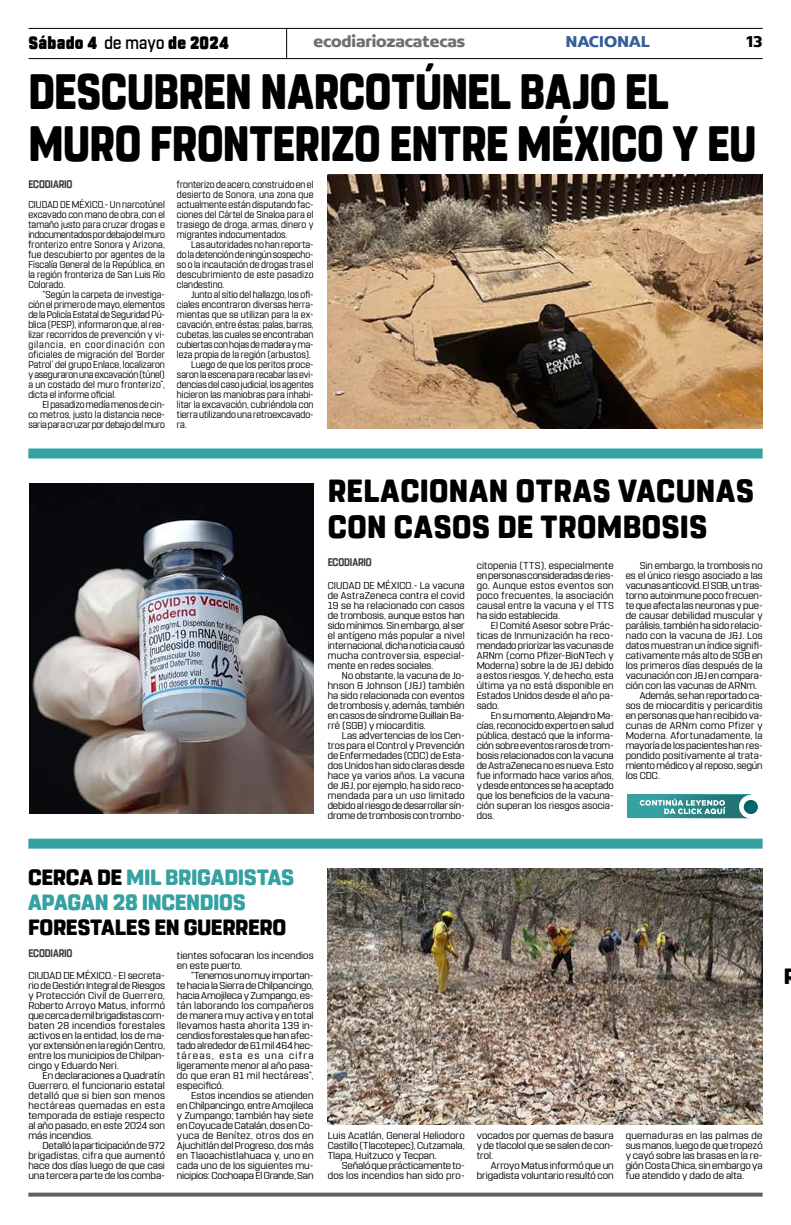
<style>
.page{position:relative;width:791px;height:1225px;background:#fff}
.page>*{position:absolute;margin:0;border:0;box-sizing:border-box;transform-origin:0 0}
._1_2_cabeza_nota_secundaria{font:800 49.5px/52px "Rohn Rounded";letter-spacing:-.01em;color:#000;scale:.85 1}
._1_2_cabeza_nota_secundaria-2{font:800 31.9px/36px "Rohn Rounded";letter-spacing:.015em;color:#000;scale:.96 1}
._1_2_cabeza_nota_secundaria-3{font:800 22px/25px "Rohn Rounded";letter-spacing:-.015em;color:#36a1a1}
._1_2_cabeza_nota_secundaria-4{font:800 22px "Rohn Rounded";color:#000}
._3_1_cuerpo_texto{font:900 17.6px "Rohn Rounded";letter-spacing:.02em;color:#000;scale:.91 1}
._3_1_cuerpo_texto-2{font:700 16.9px "Concord";letter-spacing:-.01em;color:#706f6f}
._3_1_cuerpo_texto-3{font:700 16.9px "Concord";letter-spacing:-.02em;color:#335e98}
._3_1_cuerpo_texto-4{font:700 16.9px "Concord";color:#000}
._3_0_cuerpo_texto_1er_parrafo{font:700 11px "Rohn Rounded";letter-spacing:-.015em;color:#3d3d3d;scale:.87 1}
._3_0_cuerpo_texto_1er_parrafo-2{font:10px/10px "Rohn Rounded";letter-spacing:.005em;color:#000;text-align:justify}
._3_0_cuerpo_texto_1er_parrafo-3{font:10px/10px "Rohn Rounded";letter-spacing:.005em;color:#000;text-align:justify;scale:1.04 1}
._3_0_cuerpo_texto_1er_parrafo-4{font:10px/10px "Rohn Rounded";letter-spacing:.005em;color:#000;text-align:justify;scale:.94 1}
.s1{font-weight:500}
.s2{color:#000}
</style>
<div class="page">
<hr style="left:29px;top:28px;width:734px;height:1px;background:#000">
<hr style="left:286px;top:28px;width:1px;height:31px;background:#000">
<hr style="left:29px;top:58px;width:734px;height:1px;background:#000">
<div style="left:28px;top:448px;width:735px;height:10px;background:#36a1a1"></div>
<svg style="left:28px;top:1192px;width:735px;height:4px;background:#7a7a7a"></svg>
<img style="left:328px;top:175px;width:435px;height:253px">
<div style="left:627px;top:794px;width:123px;height:24px;background:#36a1a1"></div>
<svg style="left:640px;top:795px;width:118px;height:23px"></svg>
<img style="left:328px;top:868px;width:435px;height:256px">
<div style="left:28px;top:838px;width:735px;height:10px;background:#36a1a1"></div>
<img style="left:30px;top:483px;width:284px;height:330px">
<p class="_3_1_cuerpo_texto" style="left:29px;top:33px;width:222px">Sábado 4 <span class="s1">de mayo</span> de 2024</p>
<p class="_3_1_cuerpo_texto-2" style="left:314px;top:31px;width:153px">ecodiariozacatecas</p>
<p class="_3_1_cuerpo_texto-3" style="left:566px;top:31px;width:86px">NACIONAL</p>
<p class="_3_1_cuerpo_texto-4" style="left:746px;top:31px;width:18px">13</p>
<p class="_1_2_cabeza_nota_secundaria" style="left:28px;top:66px;width:858px">DESCUBREN NARCOTÚNEL BAJO EL<br>MURO FRONTERIZO ENTRE MÉXICO Y EU</p>
<p class="_3_0_cuerpo_texto_1er_parrafo" style="left:28px;top:178px;width:52px">ECODIARIO</p>
<p class="_3_0_cuerpo_texto_1er_parrafo-4" style="left:28px;top:200px;width:147px">CIUDAD DE MÉXICO.- Un narcotúnel excavado con mano de obra, con el tamaño justo para cruzar drogas e indocumentados por debajo del muro fronterizo entre Sonora y Arizona, fue descubierto por agentes de la Fiscalía General de la República, en la región fronteriza de San Luis Río Colorado.</p>
<p class="_3_0_cuerpo_texto_1er_parrafo-4" style="left:28px;top:290px;width:147px;text-indent:14px">“Según la carpeta de investiga&shy;ción el primero de mayo, elementos de la Policía Estatal de Seguridad Pú&shy;blica (PESP), informaron que, al rea&shy;lizar recorridos de prevención y vi&shy;gilancia, en coordinación con oficiales de migración del ‘Border Patrol’ del grupo Enlace, localizaron y aseguraron una excavación (túnel) a un costado del muro fronterizo”, dicta el informe oficial.</p>
<p class="_3_0_cuerpo_texto_1er_parrafo-4" style="left:28px;top:400px;width:147px;text-indent:14px">El pasadizo medía menos de cin&shy;co metros, justo la distancia nece&shy;saria para cruzar por debajo del muro</p>
<p class="_3_0_cuerpo_texto_1er_parrafo-4" style="left:177px;top:180px;width:147px">fronterizo de acero, construido en el desierto de Sonora, una zona que actualmente están disputando fac&shy;ciones del Cártel de Sinaloa para el trasiego de droga, armas, dinero y migrantes indocumentados.</p>
<p class="_3_0_cuerpo_texto_1er_parrafo-4" style="left:177px;top:240px;width:147px;text-indent:14px">Las autoridades no han reporta&shy;do la detención de ningún sospecho&shy;so o la incautación de drogas tras el descubrimiento de este pasadizo clandestino.</p>
<p class="_3_0_cuerpo_texto_1er_parrafo-4" style="left:177px;top:290px;width:147px;text-indent:14px">Junto al sitio del hallazgo, los ofi&shy;ciales encontraron diversas herra&shy;mientas que se utilizan para la ex&shy;cavación, entre éstas: palas, barras, cubetas, las cuales se encontraban cubiertas con hojas de madera y ma&shy;leza propia de la región (arbustos).</p>
<p class="_3_0_cuerpo_texto_1er_parrafo-4" style="left:177px;top:360px;width:147px;text-indent:14px">Luego de que los peritos proce&shy;saron la escena para recabar las evi&shy;dencias del caso judicial, los agentes hicieron las maniobras para inhabi&shy;litar la excavación, cubriéndola con tierra utilizando una retroexcavado&shy;ra.</p>
<p class="_1_2_cabeza_nota_secundaria-2" style="left:328px;top:473px;width:445px">RELACIONAN OTRAS VACUNAS<br>CON CASOS DE TROMBOSIS</p>
<p class="_3_0_cuerpo_texto_1er_parrafo" style="left:328px;top:556px;width:52px">ECODIARIO</p>
<p class="_3_0_cuerpo_texto_1er_parrafo-2" style="left:328px;top:580px;width:138px">CIUDAD DE MÉXICO.- La vacuna de AstraZeneca contra el covid 19 se ha relacionado con casos de trombosis, aunque estos han sido mínimos. Sin embargo, al ser el antígeno más popular a nivel internacional, dicha noticia causó mucha controversia, especial&shy;mente en redes sociales.</p>
<p class="_3_0_cuerpo_texto_1er_parrafo-2" style="left:328px;top:670px;width:138px;text-indent:14px">No obstante, la vacuna de Jo&shy;hnson &amp; Johnson (J&amp;J) también ha sido relacionada con eventos de trombosis y, además, también en casos de síndrome Guillain Ba&shy;rré (SGB) y miocarditis.</p>
<p class="_3_0_cuerpo_texto_1er_parrafo-2" style="left:328px;top:730px;width:138px;text-indent:14px">Las advertencias de los Cen&shy;tros para el Control y Prevención de Enfermedades (CDC) de Esta&shy;dos Unidos han sido claras desde hace ya varios años. La vacuna de J&amp;J, por ejemplo, ha sido reco&shy;mendada para un uso limitado debido al riesgo de desarrollar sín&shy;drome de trombosis con trombo-</p>
<p class="_3_0_cuerpo_texto_1er_parrafo-2" style="left:477px;top:560px;width:138px">citopenia (TTS), especialmente en personas consideradas de ries&shy;go. Aunque estos eventos son poco frecuentes, la asociación causal entre la vacuna y el TTS ha sido establecida.</p>
<p class="_3_0_cuerpo_texto_1er_parrafo-2" style="left:477px;top:620px;width:138px;text-indent:14px">El Comité Asesor sobre Prác&shy;ticas de Inmunización ha reco&shy;mendado priorizar las vacunas de ARNm (como Pfizer-BioNTech y Moderna) sobre la de J&amp;J debido a estos riesgos. Y, de hecho, esta última ya no está disponible en Estados Unidos desde el año pa&shy;sado.</p>
<p class="_3_0_cuerpo_texto_1er_parrafo-2" style="left:477px;top:710px;width:138px;text-indent:14px">En su momento, Alejandro Ma&shy;cías, reconocido experto en salud pública, destacó que la informa&shy;ción sobre eventos raros de trom&shy;bosis relacionados con la vacuna de AstraZeneca no es nueva. Esto fue informado hace varios años, y desde entonces se ha aceptado que los beneficios de la vacuna&shy;ción superan los riesgos asocia&shy;dos.</p>
<p class="_3_0_cuerpo_texto_1er_parrafo-2" style="left:626px;top:560px;width:138px;text-indent:14px">Sin embargo, la trombosis no es el único riesgo asociado a las vacunas anticovid. El SGB, un tras&shy;torno autoinmune poco frecuen&shy;te que afecta las neuronas y pue&shy;de causar debilidad muscular y parálisis, también ha sido relacio&shy;nado con la vacuna de J&amp;J. Los datos muestran un índice signifi&shy;cativamente más alto de SGB en los primeros días después de la vacunación con J&amp;J en compara&shy;ción con las vacunas de ARNm.</p>
<p class="_3_0_cuerpo_texto_1er_parrafo-2" style="left:626px;top:690px;width:138px;text-indent:14px">Además, se han reportado ca&shy;sos de miocarditis y pericarditis en personas que han recibido va&shy;cunas de ARNm como Pfizer y Moderna. Afortunadamente, la mayoría de los pacientes han res&shy;pondido positivamente al trata&shy;miento médico y al reposo, según los CDC.</p>
<p class="_1_2_cabeza_nota_secundaria-3" style="left:28px;top:864px;width:268px"><span class="s2">CERCA DE</span> MIL BRIGADISTAS<br>APAGAN 28 INCENDIOS<br><span class="s2">FORESTALES EN GUERRERO</span></p>
<p class="_3_0_cuerpo_texto_1er_parrafo" style="left:28px;top:946px;width:52px">ECODIARIO</p>
<p class="_3_0_cuerpo_texto_1er_parrafo-3" style="left:28px;top:970px;width:133px">CIUDAD DE MÉXICO.- El secreta&shy;rio de Gestión Integral de Riesgos y Protección Civil de Guerrero, Roberto Arroyo Matus, informó que cerca de mil brigadistas com&shy;baten 28 incendios forestales activos en la entidad, los de ma&shy;yor extensión en la región Centro, entre los municipios de Chilpan&shy;cingo y Eduardo Neri.</p>
<p class="_3_0_cuerpo_texto_1er_parrafo-3" style="left:28px;top:1070px;width:133px;text-indent:14px">En declaraciones a Quadratín Guerrero, el funcionario estatal detalló que si bien son menos hectáreas quemadas en esta temporada de estiaje respecto al año pasado, en este 2024 son más incendios.</p>
<p class="_3_0_cuerpo_texto_1er_parrafo-3" style="left:28px;top:1140px;width:133px;text-indent:14px">Detalló la participación de 972 brigadistas, cifra que aumentó hace dos días luego de que casi una tercera parte de los comba-</p>
<p class="_3_0_cuerpo_texto_1er_parrafo-3" style="left:177px;top:950px;width:133px">tientes sofocaran los incendios en este puerto.</p>
<p class="_3_0_cuerpo_texto_1er_parrafo-3" style="left:177px;top:970px;width:133px;text-indent:14px">“Tenemos uno muy importan&shy;te hacia la Sierra de Chilpancingo, hacia Amojileca y Zumpango, es&shy;tán laborando los compañeros de manera muy activa y en total llevamos hasta ahorita 139 in&shy;cendios forestales que han afec&shy;tado alrededor de 61 mil 464 hec&shy;táreas, esta es una cifra ligeramente menor al año pasa&shy;do que eran 81 mil hectáreas”, especificó.</p>
<p class="_3_0_cuerpo_texto_1er_parrafo-3" style="left:177px;top:1090px;width:133px;text-indent:14px">Estos incendios se atienden en Chilpancingo, entre Amojileca y Zumpango; también hay siete en Coyuca de Catalán, dos en Co&shy;yuca de Benítez, otros dos en Ajuchitlán del Progreso, dos más en Tlaoachistlahuaca y, uno en cada uno de los siguientes mu&shy;nicipios: Cochoapa El Grande, San</p>
<p class="_3_0_cuerpo_texto_1er_parrafo-3" style="left:328px;top:1130px;width:133px">Luis Acatlán, General Heliodoro Castillo (Tlacotepec), Cutzamala, Tlapa, Huitzuco y Tecpan.</p>
<p class="_3_0_cuerpo_texto_1er_parrafo-3" style="left:328px;top:1160px;width:133px;text-align:right">Señaló que prácticamente to&shy;dos los incendios han sido pro-</p>
<p class="_3_0_cuerpo_texto_1er_parrafo-3" style="left:477px;top:1130px;width:133px">vocados por quemas de basura y de tlacolol que se salen de con&shy;trol.</p>
<p class="_3_0_cuerpo_texto_1er_parrafo-3" style="left:477px;top:1160px;width:133px;text-align:right">Arroyo Matus informó que un brigadista voluntario resultó con</p>
<p class="_3_0_cuerpo_texto_1er_parrafo-3" style="left:626px;top:1130px;width:133px">quemaduras en las palmas de sus manos, luego de que tropezó y cayó sobre las brasas en la re&shy;gión Costa Chica, sin embargo ya fue atendido y dado de alta.</p>
<p class="_1_2_cabeza_nota_secundaria-4" style="left:784px;top:963px;width:15px">R</p>
</div>
